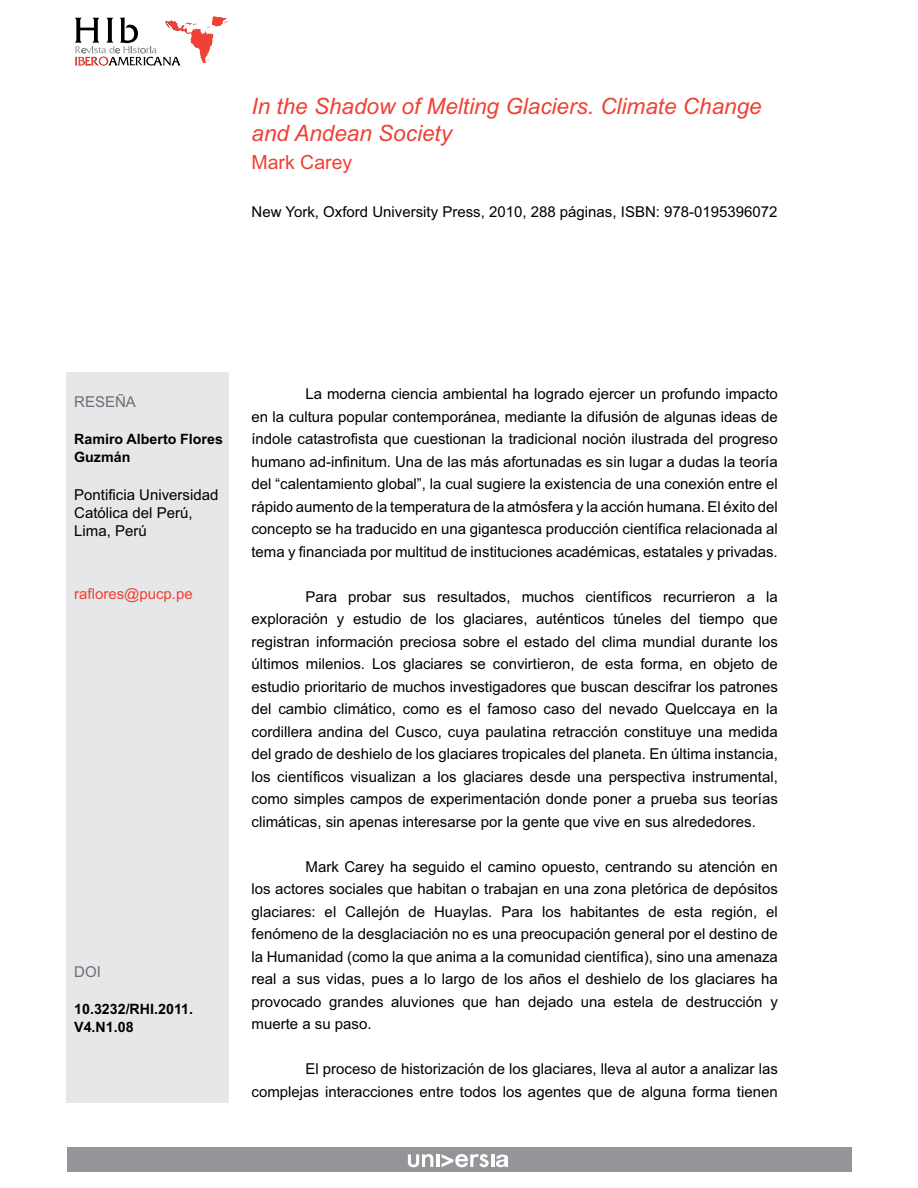
<style>
.page{position:relative;width:918px;height:1188px;background:#fff}
.page>*{position:absolute;margin:0;border:0;box-sizing:border-box;transform-origin:0 0}
.t1{font:italic 22.5px/27px "Arial";color:#ef4135}
.t2{font:19.5px "Arial";color:#ef4135}
.t3{font:15px/22.5px "Arial";color:#000;text-align:justify}
.t4{font:15px "Arial";color:#ef4135}
.t5{font:15px "Arial";color:#6d6e71}
.t6{font:700 14.25px/18px "Arial";color:#000}
</style>
<div class="page">
<div style="left:67px;top:1148px;width:784px;height:24px;background:#939598"></div>
<svg style="left:408px;top:1154px;width:100px;height:13px"></svg>
<svg style="left:75px;top:17px;width:153px;height:49px"></svg>
<div style="left:67px;top:372px;width:162px;height:731px;background:#e6e7e8"></div>
<h1 class="t1" style="left:252px;top:95px;width:512px">In the Shadow of Melting Glaciers. Climate Change and Andean Society</h1>
<h2 class="t2" style="left:252px;top:156px;width:102px">Mark Carey</h2>
<p class="t3" style="left:252px;top:201px;width:528px">New York, Oxford University Press, 2010, 288 páginas, ISBN: 978-0195396072</p>
<p class="t5" style="left:74px;top:396px;width:63px">RESEÑA</p>
<p class="t6" style="left:74px;top:431px;width:150px">Ramiro Alberto Flores<br>Guzmán</p>
<p class="t3" style="left:74px;top:487px;width:146px;line-height:18px;text-align:left">Pontificia Universidad<br>Católica del Perú,<br>Lima, Perú</p>
<p class="t4" style="left:74px;top:588px;width:120px">raflores@pucp.pe</p>
<p class="t5" style="left:74px;top:966px;width:28px">DOI</p>
<p class="t6" style="left:74px;top:1000px;width:120px">10.3232/RHI.2011.<br>V4.N1.08</p>
<p class="t3" style="left:252px;top:384px;width:528px;text-indent:54px">La moderna ciencia ambiental ha logrado ejercer un profundo impacto en la cultura popular contemporánea, mediante la difusión de algunas ideas de índole catastrofista que cuestionan la tradicional noción ilustrada del progreso humano ad-infinitum. Una de las más afortunadas es sin lugar a dudas la teoría del “calentamiento global”, la cual sugiere la existencia de una conexión entre el rápido aumento de la temperatura de la atmósfera y la acción humana. El éxito del concepto se ha traducido en una gigantesca producción científica relacionada al tema y financiada por multitud de instituciones académicas, estatales y privadas.</p>
<p class="t3" style="left:252px;top:587px;width:528px;text-indent:54px">Para probar sus resultados, muchos científicos recurrieron a la exploración y estudio de los glaciares, auténticos túneles del tiempo que registran información preciosa sobre el estado del clima mundial durante los últimos milenios. Los glaciares se convirtieron, de esta forma, en objeto de estudio prioritario de muchos investigadores que buscan descifrar los patrones del cambio climático, como es el famoso caso del nevado Quelccaya en la cordillera andina del Cusco, cuya paulatina retracción constituye una medida del grado de deshielo de los glaciares tropicales del planeta. En última instancia, los científicos visualizan a los glaciares desde una perspectiva instrumental, como simples campos de experimentación donde poner a prueba sus teorías climáticas, sin apenas interesarse por la gente que vive en sus alrededores.</p>
<p class="t3" style="left:252px;top:857px;width:528px;text-indent:54px">Mark Carey ha seguido el camino opuesto, centrando su atención en los actores sociales que habitan o trabajan en una zona pletórica de depósitos glaciares: el Callejón de Huaylas. Para los habitantes de esta región, el fenómeno de la desglaciación no es una preocupación general por el destino de la Humanidad (como la que anima a la comunidad científica), sino una amenaza real a sus vidas, pues a lo largo de los años el deshielo de los glaciares ha provocado grandes aluviones que han dejado una estela de destrucción y muerte a su paso.</p>
<p class="t3" style="left:252px;top:1059px;width:528px;text-align:right">El proceso de historización de los glaciares, lleva al autor a analizar las complejas interacciones entre todos los agentes que de alguna forma tienen</p>
</div>
